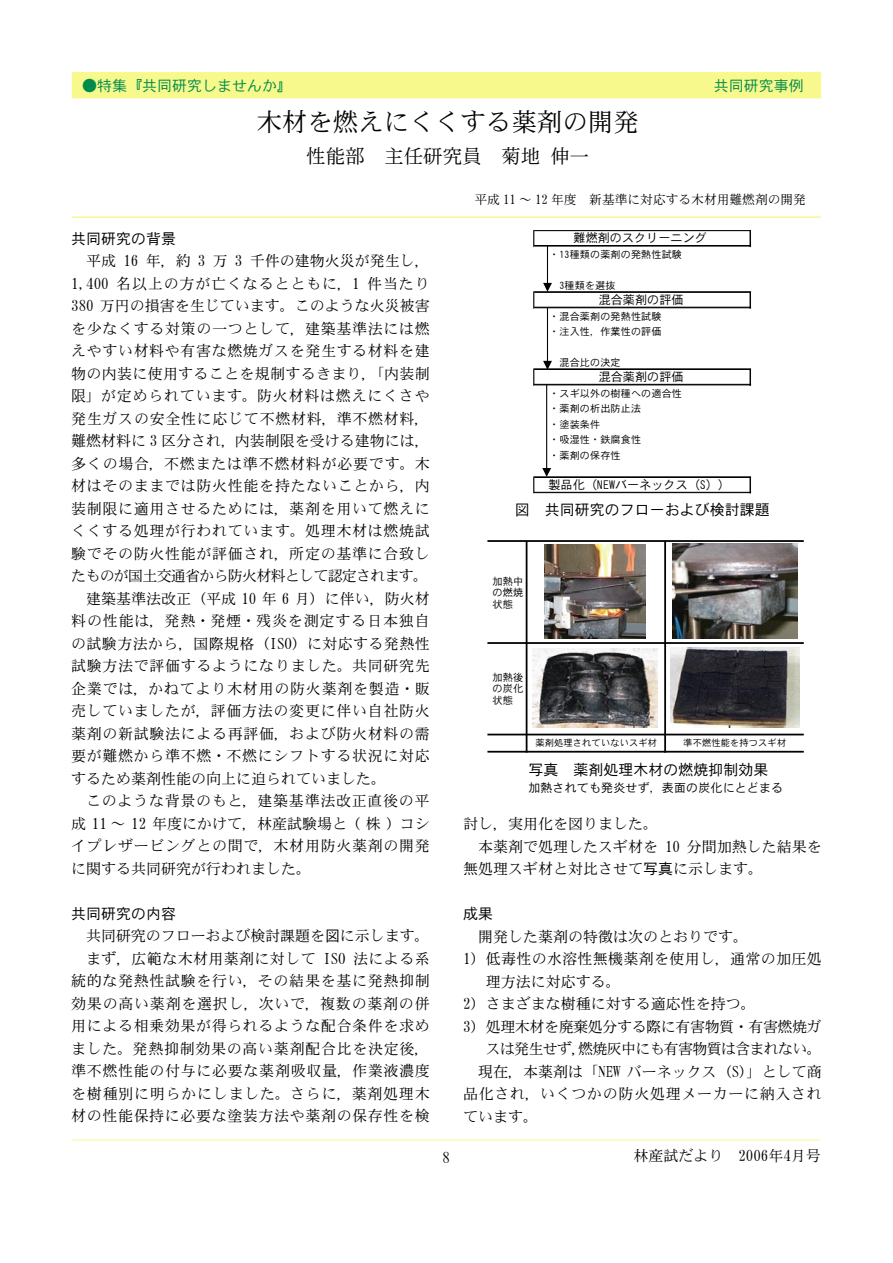
<style>
.page{position:relative;width:893px;height:1263px;background:#fff}
.page>*{position:absolute;margin:0;border:0;box-sizing:border-box;transform-origin:0 0}
.t1{font:25.5px "DFHS Mincho W3 WIN RKSJ H";color:#000}
.t2{font:19.5px "DFHS Mincho W3 WIN RKSJ H";color:#000}
.t3{font:15px/22.5px "DFHS Mincho W3 WIN RKSJ H";letter-spacing:.045em;color:#000;text-align:justify}
.t4{font:15px/22.5px "DFHS Mincho W3 WIN RKSJ H";color:#000}
.t5{font:15px "DFHS Gothic W3 WIN RKSJ H";color:#000}
.t6{font:15px "DFHS Gothic W3 WIN RKSJ H";color:#018b4b}
.t7{font:12.75px "DFHS Mincho W3 WIN RKSJ H";color:#000}
.t8{font:12.15px "DFHS Gothic W3 WIN RKSJ H";color:#000}
.t9{font:12px "DFHS Gothic W3 WIN RKSJ H";letter-spacing:.01em;color:#000}
.t10{font:10.35px/11.6px "DFHS Gothic W3 WIN RKSJ H";letter-spacing:.01em;color:#000;text-align:justify}
.t11{font:10.05px/15.5px "DFHS Gothic W3 WIN RKSJ H";letter-spacing:.01em;color:#000}
.t12{font:9.3px "DFHS Gothic W3 WIN RKSJ H";letter-spacing:.01em;color:#000}
.s1{font-family:"DFHS Gothic W3 WIN RKSJ H"}
</style>
<div class="page">
<svg style="left:533px;top:230px;width:218px;height:263px"></svg>
<hr style="left:526px;top:541px;width:1px;height:212px;background:#000">
<hr style="left:664px;top:541px;width:2px;height:212px;background:#000">
<svg style="left:487px;top:642px;width:317px;height:2px"></svg>
<hr style="left:487px;top:734px;width:317px;height:1px;background:#000">
<hr style="left:487px;top:751px;width:317px;height:2px;background:#000">
<img style="left:670px;top:647px;width:130px;height:80px">
<img style="left:533px;top:648px;width:124px;height:80px">
<img style="left:673px;top:544px;width:124px;height:95px">
<img style="left:544px;top:544px;width:102px;height:94px">
<svg style="left:487px;top:540px;width:317px;height:2px"></svg>
<svg style="left:72px;top:216px;width:749px;height:2px"></svg>
<svg style="left:72px;top:1139px;width:749px;height:2px"></svg>
<div style="left:72px;top:72px;width:749px;height:26px;background:#f8f98d"></div>
<p class="t6" style="left:82px;top:78px;width:212px">●特集『共同研究しませんか』</p>
<p class="t6" style="left:676px;top:78px;width:129px">　　 共同研究事例</p>
<h1 class="t1" style="left:256px;top:109px;width:384px">木材を燃えにくくする薬剤の開発</h1>
<h2 class="t2" style="left:306px;top:146px;width:284px">性能部　主任研究員　菊地 伸一</h2>
<p class="t5" style="left:71px;top:231px;width:106px">共同研究の背景</p>
<p class="t3" style="left:71px;top:250px;width:360px;text-align:left">　平成 16 年，約 3 万 3 千件の建物火災が発生し，<br>1,400 名以上の方が亡くなるとともに，1 件当たり<br>380 万円の損害を生じています。このような火災被害を少なくする対策の一つとして，建築基準法には燃えやすい材料や有害な燃焼ガスを発生する材料を建物の内装に使用することを規制するきまり，「内装制限」が定められています。防火材料は燃えにくさや発生ガスの安全性に応じて不燃材料，準不燃材料，難燃材料に 3 区分され，内装制限を受ける建物には，多くの場合，不燃または準不燃材料が必要です。木材はそのままでは防火性能を持たないことから，内装制限に適用させるためには，薬剤を用いて燃えにくくする処理が行われています。処理木材は燃焼試験でその防火性能が評価され，所定の基準に合致したものが国土交通省から防火材料として認定されます。　建築基準法改正（平成 10 年 6 月）に伴い，防火材料の性能は，発熱・発煙・残炎を測定する日本独自の試験方法から，国際規格（ISO）に対応する発熱性試験方法で評価するようになりました。共同研究先企業では，かねてより木材用の防火薬剤を製造・販売していましたが，評価方法の変更に伴い自社防火薬剤の新試験法による再評価，および防火材料の需要が難燃から準不燃・不燃にシフトする状況に対応するため薬剤性能の向上に迫られていました。<br>　このような背景のもと，建築基準法改正直後の平成 11 ～ 12 年度にかけて，林産試験場と ( 株 ) コシイプレザービングとの間で，木材用防火薬剤の開発に関する共同研究が行われました。</p>
<p class="t5" style="left:71px;top:906px;width:106px">共同研究の内容</p>
<p class="t3" style="left:71px;top:925px;width:360px">　共同研究のフローおよび検討課題を<span class="s1">図</span>に示します。　まず，広範な木材用薬剤に対して ISO 法による系統的な発熱性試験を行い，その結果を基に発熱抑制効果の高い薬剤を選択し，次いで，複数の薬剤の併用による相乗効果が得られるような配合条件を求めました。発熱抑制効果の高い薬剤配合比を決定後，準不燃性能の付与に必要な薬剤吸収量，作業液濃度を樹種別に明らかにしました。さらに，薬剤処理木材の性能保持に必要な塗装方法や薬剤の保存性を検</p>
<p class="t3" style="left:442px;top:1146px;width:9px">8</p>
<p class="t7" style="left:474px;top:193px;width:333px">平成 11 ～ 12 年度　新基準に対応する木材用難燃剤の開発</p>
<p class="t8" style="left:574px;top:232px;width:135px">難燃剤のスクリーニング</p>
<p class="t11" style="left:549px;top:247px;width:134px">・13種類の薬剤の発熱性試験</p>
<p class="t11" style="left:559px;top:277px;width:58px">3種類を選抜</p>
<p class="t11" style="left:549px;top:308px;width:114px">・混合薬剤の発熱性試験・注入性，作業性の評価</p>
<p class="t11" style="left:559px;top:355px;width:63px">混合比の決定</p>
<p class="t11" style="left:549px;top:385px;width:134px">・スギ以外の樹種への適合性・薬剤の析出防止法<br>・塗装条件<br>・吸湿性・鉄腐食性<br>・薬剤の保存性</p>
<p class="t8" style="left:548px;top:479px;width:183px">製品化（NEWバーネックス（S））</p>
<p class="t8" style="left:599px;top:294px;width:86px">混合薬剤の評価</p>
<p class="t8" style="left:599px;top:371px;width:86px">混合薬剤の評価</p>
<p class="t5" style="left:515px;top:502px;width:256px">図　共同研究のフローおよび検討課題</p>
<p class="t10" style="left:492px;top:575px;width:33px">加熱中の燃焼状態</p>
<p class="t10" style="left:492px;top:671px;width:33px">加熱後の炭化状態</p>
<p class="t12" style="left:535px;top:738px;width:123px">薬剤処理されていないスギ材</p>
<p class="t12" style="left:683px;top:738px;width:104px">準不燃性能を持つスギ材</p>
<p class="t5" style="left:528px;top:762px;width:242px">写真 薬剤処理木材の燃焼抑制効果</p>
<p class="t9" style="left:528px;top:782px;width:256px">加熱されても発炎せず，表面の炭化にとどまる</p>
<p class="t4" style="left:463px;top:813px;width:360px">討し，実用化を図りました。<br>　本薬剤で処理したスギ材を 10 分間加熱した結果を無処理スギ材と対比させて<span class="s1">写真</span>に示します。</p>
<p class="t5" style="left:463px;top:906px;width:31px">成果</p>
<p class="t4" style="left:463px;top:925px;width:286px">　開発した薬剤の特徴は次のとおりです。</p>
<p class="t4" style="left:463px;top:948px;width:360px">1) 低毒性の水溶性無機薬剤を使用し，通常の加圧処　 理方法に対応する。<br>2）さまざまな樹種に対する適応性を持つ。</p>
<p class="t3" style="left:463px;top:1015px;width:360px">3) 処理木材を廃棄処分する際に有害物質・有害燃焼ガ　 スは発生せず，燃焼灰中にも有害物質は含まれない。　現在，本薬剤は「NEW バーネックス（S）」として商品化され，いくつかの防火処理メーカーに納入されています。</p>
<p class="t4" style="left:633px;top:1144px;width:189px">林産試だより　2006年4月号</p>
</div>
